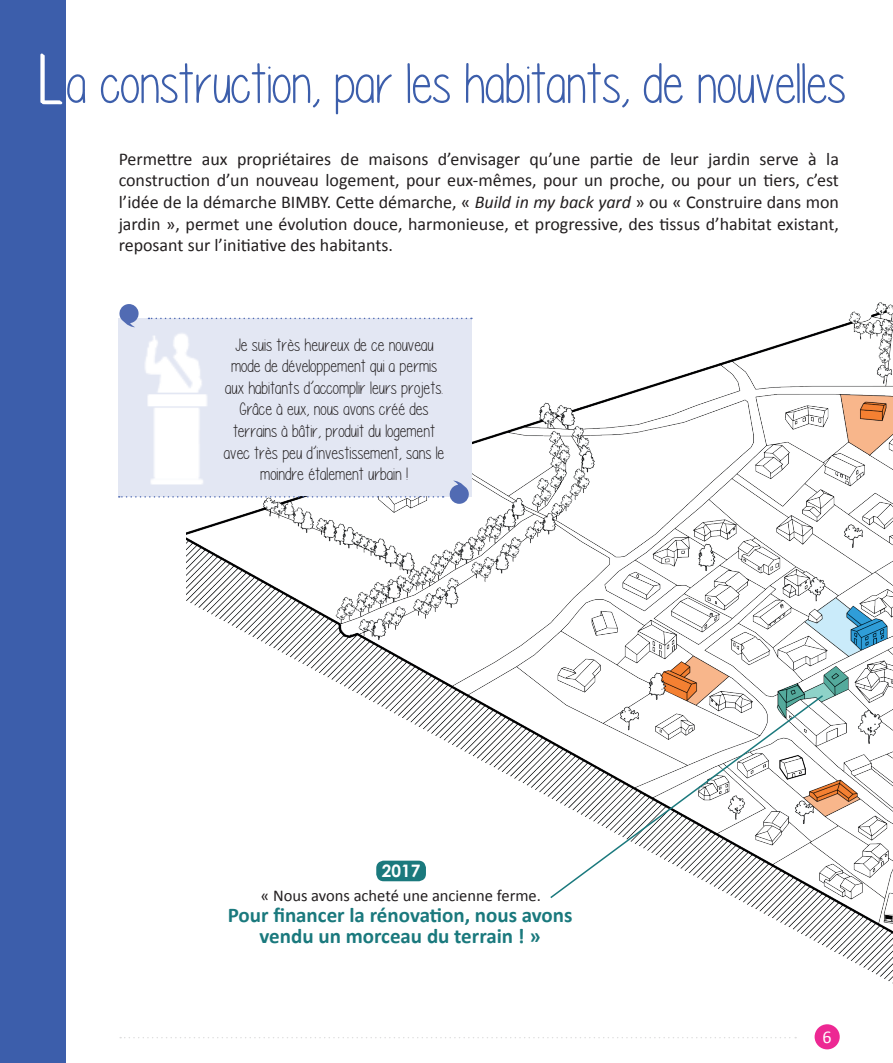
<style>
.page{position:relative;width:893px;height:1063px;background:#fff}
.page>*{position:absolute;margin:0;border:0;box-sizing:border-box;transform-origin:0 0}
.t1{font:70.5px "Please write me a song";color:#fff}
.t2{font:57px "Please write me a song";letter-spacing:-.01em;color:#3c5eab}
.t3{font:700 21px/21px "Calibri";color:#1a797d;text-align:center}
.t4{font:18px/21.6px "Calibri";color:#231f20;text-align:justify}
.t5{font:18px/21.6px "Please write me a song";color:#231f20;text-align:center}
.t6{font:18px "Calibri";color:#fff}
.t7{font:700 17.25px "Century Gothic";color:#fff}
.t8{font:16.5px "Calibri";color:#231f20}
.s1{font-style:italic}
</style>
<div class="page">
<svg style="left:120px;top:1037px;width:66px;height:1px"></svg>
<img style="left:186px;top:302px;width:707px;height:748px">
<svg style="left:549px;top:694px;width:276px;height:206px"></svg>
<div style="left:0;top:0;width:66px;height:1063px;background:#3c5eab"></div>
<div style="left:376px;top:861px;width:50px;height:20px;background:#1a797d;border-radius:8px"></div>
<div style="left:118px;top:318px;width:354px;height:179px;background:#e3e7f3"></div>
<svg style="left:149px;top:318px;width:323px;height:1px"></svg>
<svg style="left:119px;top:304px;width:20px;height:23px"></svg>
<svg style="left:119px;top:481px;width:351px;height:23px"></svg>
<img style="left:137px;top:326px;width:75px;height:159px">
<h1 class="t1" style="left:39px;top:44px;width:28px">L</h1>
<h2 class="t2" style="left:68px;top:54px;width:781px">a construction, par les habitants, de nouvelles</h2>
<p class="t4" style="left:119px;top:147px;width:722px">Permettre aux propriétaires de maisons d’envisager qu’une partie de leur jardin serve à la construction d’un nouveau logement, pour eux-mêmes, pour un proche, ou pour un tiers, c’est l’idée de la démarche BIMBY. Cette démarche, « <span class="s1">Build in my back yard</span> » ou « Construire dans mon jardin », permet une évolution douce, harmonieuse, et progressive, des tissus d’habitat existant, reposant sur l’initiative des habitants.</p>
<p class="t5" style="left:224px;top:334px;width:222px">Je suis très heureux de ce nouveau mode de développement qui a permis aux habitants d’accomplir leurs projets.<br>Grâce à eux, nous avons créé des terrains à bâtir, produit du logement avec très peu d’investissement, sans le moindre étalement urbain !</p>
<p class="t7" style="left:382px;top:858px;width:40px">2017</p>
<p class="t8" style="left:261px;top:885px;width:282px">« Nous avons acheté une ancienne ferme.</p>
<p class="t3" style="left:228px;top:904px;width:346px">Pour financer la rénovation, nous avons vendu un morceau du terrain ! »</p>
<p class="t6" style="left:822px;top:1026px;width:11px">6</p>
</div>
